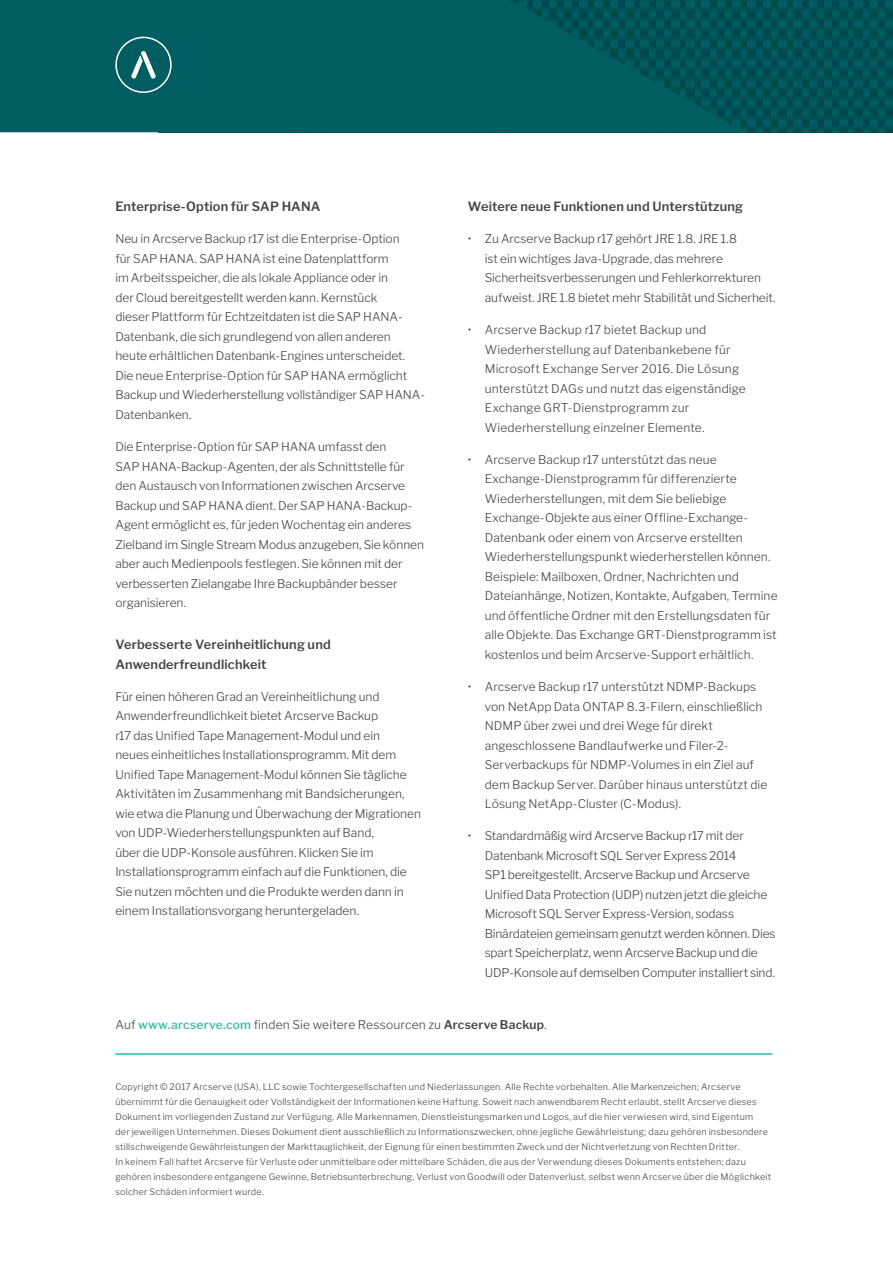
<style>
.page{position:relative;width:893px;height:1263px;background:#fff}
.page>*{position:absolute;margin:0;border:0;box-sizing:border-box;transform-origin:0 0}
.t1{font:600 12.75px/19.5px "Libre Franklin";letter-spacing:.015em;color:#444}
.t2{font:300 12px/19.5px "Libre Franklin";letter-spacing:-.005em;color:#444}
.t3{font:300 12px/19.5px "Libre Franklin";letter-spacing:.015em;color:#444}
.t4{font:300 12px "Libre Franklin";letter-spacing:.015em;color:#434343}
.t5{font:300 9px/15px "Libre Franklin";letter-spacing:.025em;color:#444}
.s1{font-weight:600;color:#46bfa5}
.s2{font-weight:600}
</style>
<div class="page">
<div style="left:0;top:0;width:131px;height:132px;background:#005e62"></div>
<svg style="left:131px;top:0;width:762px;height:132px"></svg>
<div style="left:115px;top:37px;width:57px;height:56px;border:2px solid #fff;border-radius:50%"></div>
<hr style="left:115px;top:1053px;width:657px;height:2px;background:#24bca4">
<p class="t1" style="left:115px;top:197px;width:207px">Enterprise-Option für SAP HANA</p>
<p class="t2" style="left:115px;top:229px;width:311px">Neu in Arcserve Backup r17 ist die Enterprise-Option<br>für SAP HANA. SAP HANA ist eine Datenplattform<br>im Arbeitsspeicher, die als lokale Appliance oder in<br>der Cloud bereitgestellt werden kann. Kernstück<br>dieser Plattform für Echtzeitdaten ist die SAP HANA-Datenbank, die sich grundlegend von allen anderen heute erhältlichen Datenbank-Engines unterscheidet.<br>Die neue Enterprise-Option für SAP HANA ermöglicht Backup und Wiederherstellung vollständiger SAP HANA-Datenbanken.</p>
<p class="t2" style="left:115px;top:437px;width:310px">Die Enterprise-Option für SAP HANA umfasst den<br>SAP HANA-Backup-Agenten, der als Schnittstelle für den Austausch von Informationen zwischen Arcserve Backup und SAP HANA dient. Der SAP HANA-Backup-Agent ermöglicht es, für jeden Wochentag ein anderes Zielband im Single Stream Modus anzugeben, Sie können aber auch Medienpools festlegen. Sie können mit der verbesserten Zielangabe Ihre Backupbänder besser organisieren.</p>
<p class="t1" style="left:115px;top:635px;width:217px">Verbesserte Vereinheitlichung und<br>Anwenderfreundlichkeit</p>
<p class="t2" style="left:115px;top:687px;width:307px">Für einen höheren Grad an Vereinheitlichung und Anwenderfreundlichkeit bietet Arcserve Backup<br>r17 das Unified Tape Management-Modul und ein<br>neues einheitliches Installationsprogramm. Mit dem Unified Tape Management-Modul können Sie tägliche Aktivitäten im Zusammenhang mit Bandsicherungen, wie etwa die Planung und Überwachung der Migrationen von UDP-Wiederherstellungspunkten auf Band,<br>über die UDP-Konsole ausführen. Klicken Sie im Installationsprogramm einfach auf die Funktionen, die Sie nutzen möchten und die Produkte werden dann in einem Installationsvorgang heruntergeladen.</p>
<p class="t1" style="left:468px;top:197px;width:277px">Weitere neue Funktionen und Unterstützung</p>
<p class="t2" style="left:485px;top:229px;width:292px;text-indent:-17px">• Zu Arcserve Backup r17 gehört JRE 1.8. JRE 1.8<br>ist ein wichtiges Java-Upgrade, das mehrere Sicherheitsverbesserungen und Fehlerkorrekturen aufweist. JRE 1.8 bietet mehr Stabilität und Sicherheit.</p>
<p class="t3" style="left:485px;top:320px;width:263px;text-indent:-17px">• Arcserve Backup r17 bietet Backup und Wiederherstellung auf Datenbankebene für Microsoft Exchange Server 2016. Die Lösung unterstützt DAGs und nutzt das eigenständige Exchange GRT-Dienstprogramm zur Wiederherstellung einzelner Elemente.</p>
<p class="t2" style="left:485px;top:450px;width:294px;text-indent:-17px">• Arcserve Backup r17 unterstützt das neue Exchange-Dienstprogramm für differenzierte Wiederherstellungen, mit dem Sie beliebige Exchange-Objekte aus einer Offline-Exchange-Datenbank oder einem von Arcserve erstellten Wiederherstellungspunkt wiederherstellen können.<br>Beispiele: Mailboxen, Ordner, Nachrichten und Dateianhänge, Notizen, Kontakte, Aufgaben, Termine und öffentliche Ordner mit den Erstellungsdaten für alle Objekte. Das Exchange GRT-Dienstprogramm ist kostenlos und beim Arcserve-Support erhältlich.</p>
<p class="t2" style="left:485px;top:677px;width:284px;text-indent:-17px">• Arcserve Backup r17 unterstützt NDMP-Backups von NetApp Data ONTAP 8.3-Filern, einschließlich NDMP über zwei und drei Wege für direkt angeschlossene Bandlaufwerke und Filer-2- Serverbackups für NDMP-Volumes in ein Ziel auf dem Backup Server. Darüber hinaus unterstützt die Lösung NetApp-Cluster (C-Modus).</p>
<p class="t2" style="left:485px;top:826px;width:292px;text-indent:-17px">• Standardmäßig wird Arcserve Backup r17 mit der Datenbank Microsoft SQL Server Express 2014<br>SP1 bereitgestellt. Arcserve Backup und Arcserve Unified Data Protection (UDP) nutzen jetzt die gleiche Microsoft SQL Server Express-Version, sodass Binärdateien gemeinsam genutzt werden können. Dies spart Speicherplatz, wenn Arcserve Backup und die UDP-Konsole auf demselben Computer installiert sind.</p>
<p class="t4" style="left:115px;top:1017px;width:433px">Auf <span class="s1">www.arcserve.com</span> finden Sie weitere Ressourcen zu <span class="s2">Arcserve Backup</span>.</p>
<p class="t5" style="left:115px;top:1079px;width:657px">Copyright © 2017 Arcserve (USA), LLC sowie Tochtergesellschaften und Niederlassungen. Alle Rechte vorbehalten. Alle Markenzeichen; Arcserve übernimmt für die Genauigkeit oder Vollständigkeit der Informationen keine Haftung. Soweit nach anwendbarem Recht erlaubt, stellt Arcserve dieses Dokument im vorliegenden Zustand zur Verfügung. Alle Markennamen, Dienstleistungsmarken und Logos, auf die hier verwiesen wird, sind Eigentum<br>der jeweiligen Unternehmen. Dieses Dokument dient ausschließlich zu Informationszwecken, ohne jegliche Gewährleistung; dazu gehören insbesondere stillschweigende Gewährleistungen der Markttauglichkeit, der Eignung für einen bestimmten Zweck und der Nichtverletzung von Rechten Dritter.<br>In keinem Fall haftet Arcserve für Verluste oder unmittelbare oder mittelbare Schäden, die aus der Verwendung dieses Dokuments entstehen; dazu gehören insbesondere entgangene Gewinne, Betriebsunterbrechung, Verlust von Goodwill oder Datenverlust, selbst wenn Arcserve über die Möglichkeit solcher Schäden informiert wurde.</p>
</div>
